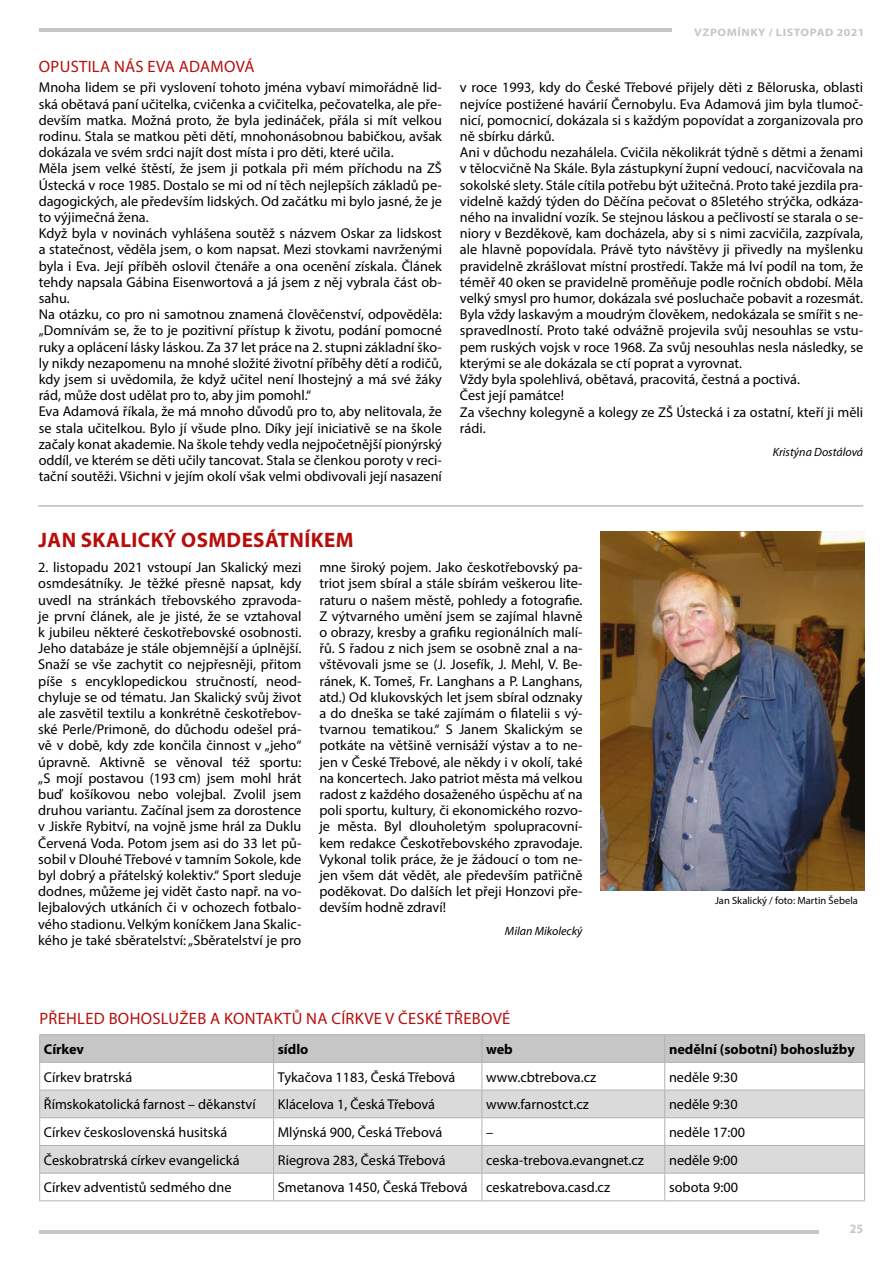
<style>
.page{position:relative;width:893px;height:1263px;background:#fff}
.page>*{position:absolute;margin:0;border:0;box-sizing:border-box;transform-origin:0 0}
.t1{font:700 21px "Myriad Pro";letter-spacing:.02em;color:#b70e0c}
.t2{font:16.5px "Myriad Pro";letter-spacing:.02em;color:#b70e0c}
.t3{font:14.25px/16.2px "Myriad Pro";color:#000}
.t4{font:700 14.25px "Myriad Pro";color:#000}
.t5{font:700 12.75px "Myriad Pro";color:#c6c6c6;scale:.94 1}
.t6{font:italic 12px "Myriad Pro";color:#000}
.t7{font:700 10.8px "Myriad Pro";letter-spacing:.05em;color:#c6c6c6;scale:1.11 1}
.t8{font:10.5px "Myriad Pro";color:#000}
</style>
<div class="page">
<hr style="left:39px;top:1230px;width:780px;height:3px;background:#c6c6c6">
<hr style="left:39px;top:29px;width:632px;height:3px;background:#c6c6c6">
<hr style="left:39px;top:1034px;width:235px;height:1px;background:#b3b2b2">
<hr style="left:274px;top:1034px;width:208px;height:1px;background:#b3b2b2">
<hr style="left:482px;top:1034px;width:183px;height:1px;background:#b3b2b2">
<hr style="left:665px;top:1034px;width:200px;height:1px;background:#b3b2b2">
<svg style="left:39px;top:1035px;width:826px;height:165px"></svg>
<hr style="left:39px;top:1200px;width:235px;height:1px;background:#b3b2b2">
<hr style="left:274px;top:1200px;width:208px;height:1px;background:#b3b2b2">
<hr style="left:482px;top:1200px;width:183px;height:1px;background:#b3b2b2">
<hr style="left:665px;top:1200px;width:200px;height:1px;background:#b3b2b2">
<img style="left:601px;top:532px;width:263px;height:359px">
<hr style="left:38px;top:505px;width:825px;height:1px;background:#9d9d9c">
<p class="t7" style="left:694px;top:25px;width:155px">VZPOMÍNKY / LISTOPAD 2021</p>
<p class="t2" style="left:39px;top:56px;width:217px">OPUSTILA NÁS EVA ADAMOVÁ</p>
<p class="t3" style="left:39px;top:79px;width:405px">Mnoha lidem se při vyslovení tohoto jména vybaví mimořádně lid&shy;ská obětavá paní učitelka, cvičenka a cvičitelka, pečovatelka, ale pře&shy;devším matka. Možná proto, že byla jedináček, přála si mít velkou rodinu. Stala se matkou pěti dětí, mnohonásobnou babičkou, avšak dokázala ve svém srdci najít dost místa i pro děti, které učila.<br>Měla jsem velké štěstí, že jsem ji potkala při mém příchodu na ZŠ Ústecká v roce 1985. Dostalo se mi od ní těch nejlepších základů pe&shy;dagogických, ale především lidských. Od začátku mi bylo jasné, že je to výjimečná žena.<br>Když byla v novinách vyhlášena soutěž s názvem Oskar za lidskost a statečnost, věděla jsem, o kom napsat. Mezi stovkami navrženými byla i Eva. Její příběh oslovil čtenáře a ona ocenění získala. Článek tehdy napsala Gábina Eisenwortová a já jsem z něj vybrala část ob&shy;sahu.<br>Na otázku, co pro ni samotnou znamená člověčenství, odpověděla: „Domnívám se, že to je pozitivní přístup k životu, podání pomocné ruky a oplácení lásky láskou. Za 37 let práce na 2. stupni základní ško&shy;ly nikdy nezapomenu na mnohé složité životní příběhy dětí a rodičů, kdy jsem si uvědomila, že když učitel není lhostejný a má své žáky rád, může dost udělat pro to, aby jim pomohl.“<br>Eva Adamová říkala, že má mnoho důvodů pro to, aby nelitovala, že se stala učitelkou. Bylo jí všude plno. Díky její iniciativě se na škole začaly konat akademie. Na škole tehdy vedla nejpočetnější pionýrský oddíl, ve kterém se děti učily tancovat. Stala se členkou poroty v reci&shy;tační soutěži. Všichni v jejím okolí však velmi obdivovali její nasazení</p>
<p class="t3" style="left:460px;top:79px;width:405px">v roce 1993, kdy do České Třebové přijely děti z Běloruska, oblasti nejvíce postižené havárií Černobylu. Eva Adamová jim byla tlumoč&shy;nicí, pomocnicí, dokázala si s každým popovídat a zorganizovala pro ně sbírku dárků.<br>Ani v důchodu nezahálela. Cvičila několikrát týdně s dětmi a ženami v tělocvičně Na Skále. Byla zástupkyní župní vedoucí, nacvičovala na sokolské slety. Stále cítila potřebu být užitečná. Proto také jezdila pra&shy;videlně každý týden do Děčína pečovat o 85letého strýčka, odkáza&shy;ného na invalidní vozík. Se stejnou láskou a pečlivostí se starala o se&shy;niory v Bezděkově, kam docházela, aby si s nimi zacvičila, zazpívala, ale hlavně popovídala. Právě tyto návštěvy ji přivedly na myšlenku pravidelně zkrášlovat místní prostředí. Takže má lví podíl na tom, že téměř 40 oken se pravidelně proměňuje podle ročních období. Měla velký smysl pro humor, dokázala své posluchače pobavit a rozesmát.<br>Byla vždy laskavým a moudrým člověkem, nedokázala se smířit s ne&shy;spravedlností. Proto také odvážně projevila svůj nesouhlas se vstu&shy;pem ruských vojsk v roce 1968. Za svůj nesouhlas nesla následky, se kterými se ale dokázala se ctí poprat a vyrovnat.<br>Vždy byla spolehlivá, obětavá, pracovitá, čestná a poctivá.<br>Čest její památce!<br>Za všechny kolegyně a kolegy ze ZŠ Ústecká i za ostatní, kteří ji měli rádi.</p>
<p class="t6" style="left:773px;top:444px;width:92px">Kristýna Dostálová</p>
<h1 class="t1" style="left:38px;top:527px;width:316px">JAN SKALICKÝ OSMDESÁTNÍKEM</h1>
<p class="t3" style="left:38px;top:559px;width:265px;text-align:justify">2. listopadu 2021 vstoupí Jan Skalický mezi osmdesátníky. Je těžké přesně napsat, kdy uvedl na stránkách třebovského zpravoda&shy;je první článek, ale je jisté, že se vztahoval k jubileu některé českotřebovské osobnosti.<br>Jeho databáze je stále objemnější a úplnější.<br>Snaží se vše zachytit co nejpřesněji, přitom píše s encyklopedickou stručností, neod&shy;chyluje se od tématu. Jan Skalický svůj život ale zasvětil textilu a konkrétně českotřebov&shy;ské Perle/Primoně, do důchodu odešel prá&shy;vě v době, kdy zde končila činnost v „jeho“ úpravně. Aktivně se věnoval též sportu: „S mojí postavou (193 cm) jsem mohl hrát buď košíkovou nebo volejbal. Zvolil jsem druhou variantu. Začínal jsem za dorostence v Jiskře Rybitví, na vojně jsme hrál za Duklu Červená Voda. Potom jsem asi do 33 let pů&shy;sobil v Dlouhé Třebové v tamním Sokole, kde byl dobrý a přátelský kolektiv.“ Sport sleduje dodnes, můžeme jej vidět často např. na vo&shy;lejbalových utkáních či v ochozech fotbalo&shy;vého stadionu. Velkým koníčkem Jana Skalic&shy;kého je také sběratelství: „Sběratelství je pro</p>
<p class="t3" style="left:319px;top:559px;width:265px;text-align:justify">mne široký pojem. Jako českotřebovský pa&shy;triot jsem sbíral a stále sbírám veškerou lite&shy;raturu o našem městě, pohledy a fotografie.<br>Z výtvarného umění jsem se zajímal hlavně o obrazy, kresby a grafiku regionálních malí&shy;řů. S řadou z nich jsem se osobně znal a na&shy;vštěvovali jsme se (J. Josefík, J. Mehl, V. Be&shy;ránek, K. Tomeš, Fr. Langhans a P. Langhans, atd.) Od klukovských let jsem sbíral odznaky a do dneška se také zajímám o filatelii s vý&shy;tvarnou tematikou.“ S Janem Skalickým se potkáte na většině vernisáží výstav a to ne&shy;jen v České Třebové, ale někdy i v okolí, také na koncertech. Jako patriot města má velkou radost z každého dosaženého úspěchu ať na poli sportu, kultury, či ekonomického rozvo&shy;je města. Byl dlouholetým spolupracovní&shy;kem redakce Českotřebovského zpravodaje.<br>Vykonal tolik práce, že je žádoucí o tom ne&shy;jen všem dát vědět, ale především patřičně poděkovat. Do dalších let přeji Honzovi pře&shy;devším hodně zdraví!</p>
<p class="t6" style="left:505px;top:924px;width:79px">Milan Mikolecký</p>
<p class="t8" style="left:715px;top:894px;width:144px">Jan Skalický / foto: Martin Šebela</p>
<p class="t2" style="left:39px;top:1008px;width:472px">PŘEHLED BOHOSLUŽEB A KONTAKTŮ NA CÍRKVE V ČESKÉ TŘEBOVÉ</p>
<p class="t4" style="left:44px;top:1040px;width:42px">Církev</p>
<p class="t4" style="left:278px;top:1040px;width:32px">sídlo</p>
<p class="t4" style="left:486px;top:1040px;width:28px">web</p>
<p class="t4" style="left:669px;top:1040px;width:187px">nedělní (sobotní) bohoslužby</p>
<p class="t3" style="left:44px;top:1068px;width:90px">Církev bratrská</p>
<p class="t3" style="left:278px;top:1068px;width:179px">Tykačova 1183, Česká Třebová</p>
<p class="t3" style="left:486px;top:1068px;width:111px">www.cbtrebova.cz</p>
<p class="t3" style="left:669px;top:1068px;width:70px">neděle 9:30</p>
<p class="t3" style="left:44px;top:1096px;width:213px">Římskokatolická farnost – děkanství</p>
<p class="t3" style="left:278px;top:1096px;width:159px">Klácelova 1, Česká Třebová</p>
<p class="t3" style="left:486px;top:1096px;width:104px">www.farnostct.cz</p>
<p class="t3" style="left:669px;top:1096px;width:70px">neděle 9:30</p>
<p class="t3" style="left:44px;top:1124px;width:185px">Církev československá husitská</p>
<p class="t3" style="left:278px;top:1124px;width:166px">Mlýnská 900, Česká Třebová</p>
<p class="t3" style="left:486px;top:1124px;width:9px">–</p>
<p class="t3" style="left:669px;top:1124px;width:77px">neděle 17:00</p>
<p class="t3" style="left:44px;top:1151px;width:197px">Českobratrská církev evangelická</p>
<p class="t3" style="left:278px;top:1151px;width:169px">Riegrova 283, Česká Třebová</p>
<p class="t3" style="left:486px;top:1151px;width:159px">ceska-trebova.evangnet.cz</p>
<p class="t3" style="left:669px;top:1151px;width:70px">neděle 9:00</p>
<p class="t3" style="left:44px;top:1179px;width:189px">Církev adventistů sedmého dne</p>
<p class="t3" style="left:278px;top:1179px;width:191px">Smetanova 1450, Česká Třebová</p>
<p class="t3" style="left:486px;top:1179px;width:125px">ceskatrebova.casd.cz</p>
<p class="t3" style="left:669px;top:1179px;width:70px">sobota 9:00</p>
<p class="t5" style="left:850px;top:1220px;width:16px">25</p>
</div>
